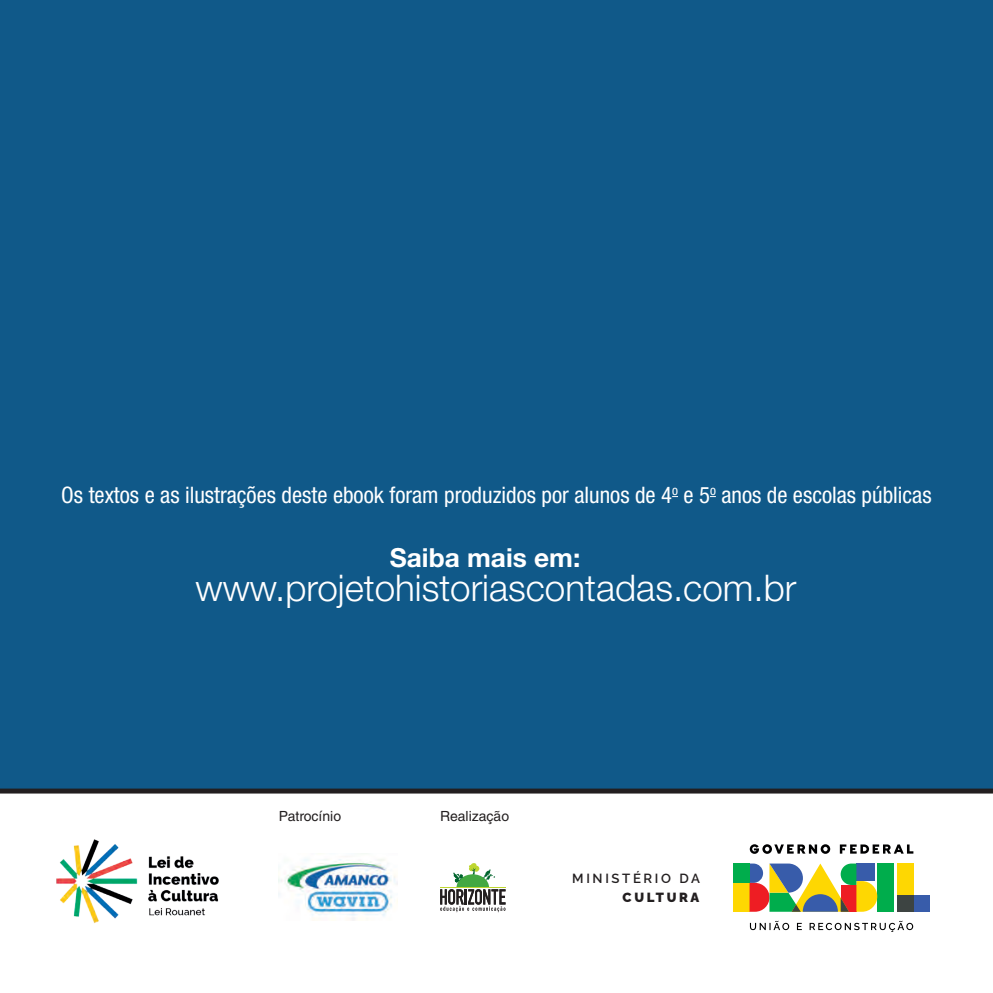
<style>
.page{position:relative;width:993px;height:993px;background:#fff}
.page>*{position:absolute;margin:0;border:0;box-sizing:border-box;transform-origin:0 0}
.t1{font:300 36.75px "Helvetica Neue LT Std";color:#fff}
.t2{font:700 26.25px "Helvetica Neue LT Std";color:#fff}
.t3{font:condensed 22.75px "Helvetica Neue LT Std";color:#fff}
.t4{font:14px "Helvetica LT Std";color:#231f20}
.t5{font:600 13.12px "Rawline";letter-spacing:.2em;color:#231f20}
.t6{font:900 13.12px "Rawline";letter-spacing:.2em;color:#231f20}
</style>
<div class="page">
<div style="left:0;top:0;width:992px;height:992px;background:#105989"></div>
<div style="left:0;top:793px;width:992px;height:199px;background:#fff"></div>
<div style="left:0;top:788px;width:992px;height:5px;background:#231f20"></div>
<svg style="left:440px;top:863px;width:65px;height:48px"></svg>
<img style="left:279px;top:859px;width:118px;height:61px">
<svg style="left:749px;top:920px;width:163px;height:11px"></svg>
<svg style="left:749px;top:844px;width:164px;height:9px"></svg>
<div style="left:896px;top:863px;width:17px;height:32px;background:#fed702"></div>
<div style="left:913px;top:895px;width:16px;height:16px;background:#385caa"></div>
<div style="left:896px;top:895px;width:17px;height:16px;background:#3d4442"></div>
<div style="left:876px;top:863px;width:17px;height:48px;background:#00ad4c"></div>
<div style="left:732px;top:863px;width:17px;height:19px;background:#00ad4c"></div>
<div style="left:732px;top:882px;width:17px;height:29px;background:#fed702"></div>
<svg style="left:749px;top:863px;width:127px;height:48px"></svg>
<img style="left:56px;top:839px;width:163px;height:85px">
<p class="t3" style="left:61px;top:481px;width:871px">Os textos e as ilustrações deste ebook foram produzidos por alunos de 4<sup>o</sup> e 5<sup>o</sup> anos de escolas públicas</p>
<p class="t2" style="left:389px;top:540px;width:192px">Saiba mais em:</p>
<h1 class="t1" style="left:195px;top:565px;width:602px">www.projetohistoriascontadas.com.br</h1>
<p class="t4" style="left:279px;top:807px;width:64px">Patrocínio</p>
<p class="t4" style="left:440px;top:807px;width:70px">Realização</p>
<p class="t5" style="left:572px;top:867px;width:129px">MINISTÉRIO DA</p>
<p class="t6" style="left:622px;top:887px;width:78px">CULTURA</p>
</div>
